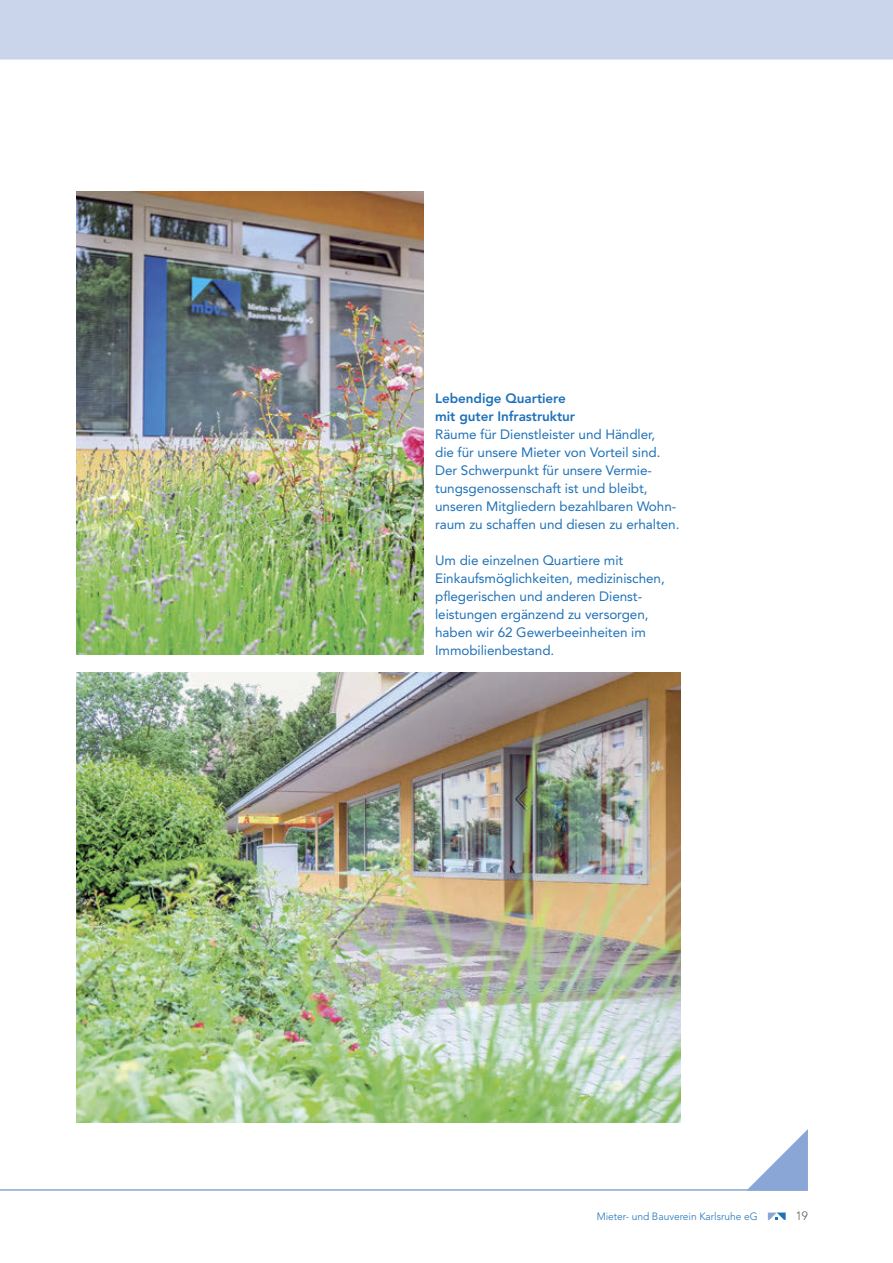
<style>
.page{position:relative;width:893px;height:1263px;background:#fff}
.page>*{position:absolute;margin:0;border:0;box-sizing:border-box;transform-origin:0 0}
.MBV_neu_Zischenhead{font:13.5px/18px "Avenir LT Std";letter-spacing:-.005em;color:#1e71b8}
.MBV_neu_Zischenhead-2{font:800 13.5px "Avenir LT Std";letter-spacing:-.005em;color:#1e71b8}
.t1{font:300 12px "Avenir LT Std";color:#59595b}
.t2{font:300 10.5px "Avenir LT Std";color:#1e71b8}
</style>
<div class="page">
<svg style="left:748px;top:1129px;width:60px;height:60px"></svg>
<svg style="left:768px;top:1212px;width:18px;height:8px"></svg>
<hr style="left:0;top:1189px;width:808px;height:2px;background:#8aa6d6">
<div style="left:0;top:0;width:893px;height:60px;background:#cad5ec"></div>
<img style="left:77px;top:191px;width:347px;height:464px">
<img style="left:77px;top:673px;width:603px;height:450px">
<p class="MBV_neu_Zischenhead-2" style="left:435px;top:390px;width:132px">Lebendige Quartiere</p>
<p class="MBV_neu_Zischenhead-2" style="left:435px;top:408px;width:142px">mit guter Infrastruktur</p>
<p class="MBV_neu_Zischenhead" style="left:435px;top:425px;width:222px">Räume für Dienstleister und Händler,</p>
<p class="MBV_neu_Zischenhead" style="left:435px;top:443px;width:227px">die für unsere Mieter von Vorteil sind.<br>Der Schwerpunkt für unsere Vermie&shy;tungsgenossenschaft ist und bleibt,</p>
<p class="MBV_neu_Zischenhead" style="left:435px;top:497px;width:246px">unseren Mitgliedern bezahlbaren Wohn&shy;raum zu schaffen und diesen zu erhalten.</p>
<p class="MBV_neu_Zischenhead" style="left:435px;top:551px;width:190px">Um die einzelnen Quartiere mit</p>
<p class="MBV_neu_Zischenhead" style="left:435px;top:569px;width:231px">Einkaufsmöglichkeiten, medizinischen,</p>
<p class="MBV_neu_Zischenhead" style="left:435px;top:587px;width:208px">pflegerischen und anderen Dienst-</p>
<p class="MBV_neu_Zischenhead" style="left:435px;top:605px;width:215px">leistungen ergänzend zu versorgen,</p>
<p class="MBV_neu_Zischenhead" style="left:435px;top:623px;width:212px">haben wir 62 Gewerbeeinheiten im</p>
<p class="MBV_neu_Zischenhead" style="left:435px;top:641px;width:121px">Immobilienbestand.</p>
<p class="t2" style="left:597px;top:1210px;width:162px">Mieter- und Bauverein Karlsruhe eG</p>
<p class="t1" style="left:796px;top:1209px;width:14px">19</p>
</div>
